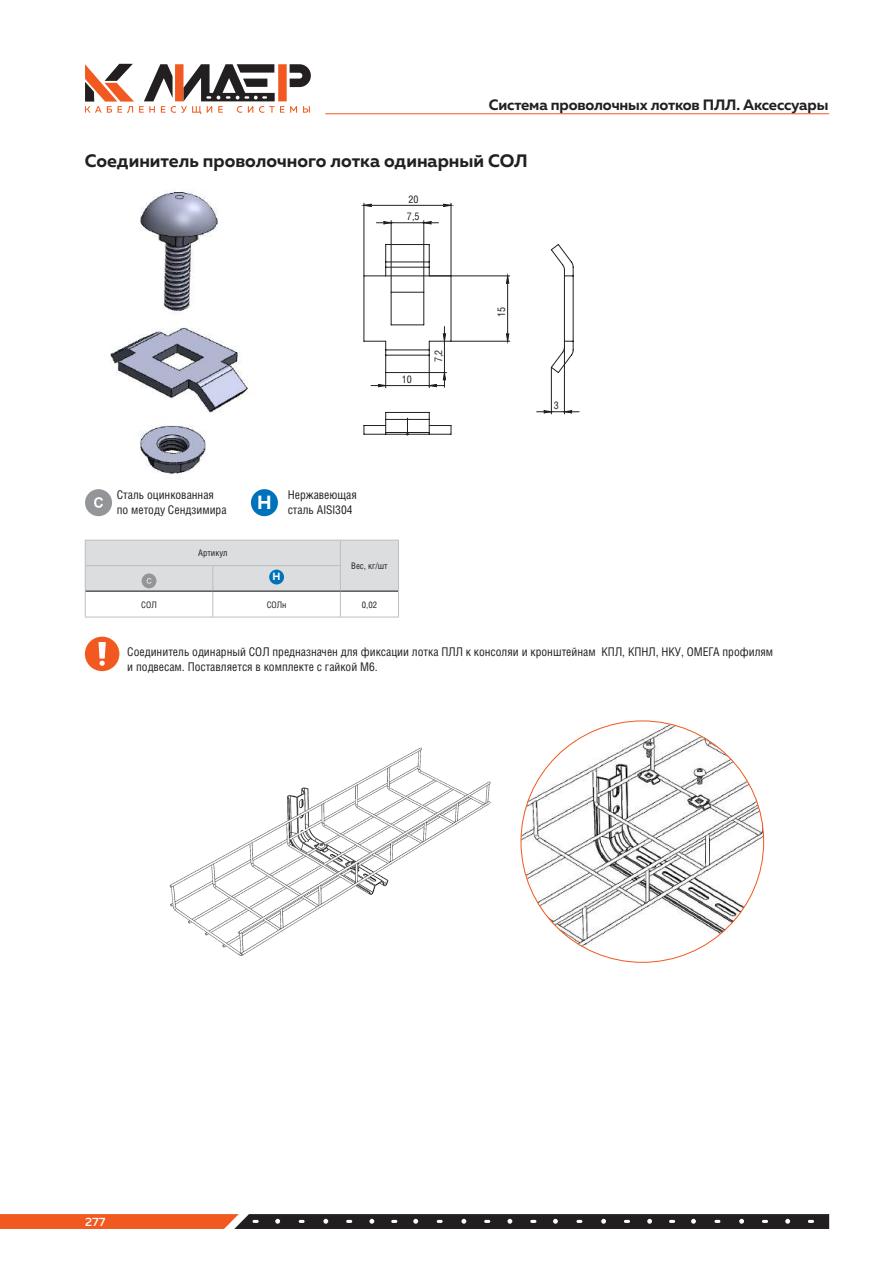
<style>
.page{position:relative;width:893px;height:1263px;background:#fff}
.page>*{position:absolute;margin:0;border:0;box-sizing:border-box;transform-origin:0 0}
.t1{font:700 18px "Muller";color:#231f20}
.t2{font:700 15px "Muller";letter-spacing:-.01em;color:#231f20}
.t3{font:12px/14.4px "Helios Cond C";color:#231f20}
.t4{font:500 12px "Muller";color:#fff}
.t5{font:10.5px "Helios Cond";color:#231f20}
.t6{font:700 10.5px "Muller";color:#fff}
.t7{font:9px "Helios Cond C";color:#231f20}
</style>
<div class="page">
<img style="left:110px;top:189px;width:139px;height:289px">
<hr style="left:551px;top:367px;width:1px;height:47px;background:#231f20">
<hr style="left:564px;top:347px;width:1px;height:67px;background:#231f20">
<hr style="left:386px;top:276px;width:124px;height:1px;background:#231f20">
<hr style="left:451px;top:341px;width:59px;height:1px;background:#231f20">
<hr style="left:364px;top:203px;width:1px;height:73px;background:#231f20">
<hr style="left:451px;top:203px;width:1px;height:73px;background:#231f20">
<svg style="left:406px;top:418px;width:3px;height:18px"></svg>
<hr style="left:451px;top:276px;width:1px;height:65px;background:#231f20">
<svg style="left:551px;top:244px;width:23px;height:129px"></svg>
<hr style="left:386px;top:419px;width:43px;height:1px;background:#231f20">
<hr style="left:386px;top:412px;width:43px;height:1px;background:#231f20">
<hr style="left:386px;top:432px;width:43px;height:1px;background:#231f20">
<hr style="left:386px;top:434px;width:43px;height:1px;background:#231f20">
<svg style="left:364px;top:412px;width:22px;height:23px"></svg>
<svg style="left:429px;top:412px;width:23px;height:23px"></svg>
<svg style="left:537px;top:409px;width:42px;height:5px"></svg>
<svg style="left:364px;top:220px;width:87px;height:168px"></svg>
<svg style="left:505px;top:273px;width:5px;height:71px"></svg>
<svg style="left:361px;top:203px;width:93px;height:5px"></svg>
<svg style="left:85px;top:489px;width:27px;height:27px"></svg>
<div style="left:251px;top:489px;width:27px;height:27px;background:#0072bc;border-radius:50%"></div>
<hr style="left:85px;top:617px;width:128px;height:1px;background:#bcbdc0">
<hr style="left:213px;top:617px;width:127px;height:1px;background:#bcbdc0">
<hr style="left:340px;top:617px;width:59px;height:1px;background:#bcbdc0">
<svg style="left:85px;top:540px;width:314px;height:77px"></svg>
<div style="left:269px;top:570px;width:15px;height:14px;background:#0072bc;border-radius:50%"></div>
<svg style="left:85px;top:637px;width:34px;height:34px"></svg>
<img style="left:169px;top:747px;width:322px;height:209px">
<img style="left:521px;top:721px;width:243px;height:241px">
<svg style="left:0;top:1214px;width:829px;height:15px;background:#673a2b"></svg>
<svg style="left:85px;top:64px;width:226px;height:50px"></svg>
<hr style="left:325px;top:113px;width:504px;height:1px;background:#f15921">
<p class="t2" style="left:489px;top:96px;width:341px">Система проволочных лотков ПЛЛ. Аксессуары</p>
<h1 class="t1" style="left:85px;top:150px;width:444px">Соединитель проволочного лотка одинарный СОЛ</h1>
<p class="t5" style="left:408px;top:193px;width:12px">20</p>
<p class="t5" style="left:407px;top:210px;width:14px">7,5</p>
<p class="t5" style="left:402px;top:373px;width:12px">10</p>
<p class="t5" style="left:432px;top:362px;width:14px;rotate:-90deg">7,2</p>
<p class="t5" style="left:495px;top:317px;width:12px;rotate:-90deg">15</p>
<p class="t5" style="left:554px;top:399px;width:7px">3</p>
<p class="t3" style="left:117px;top:487px;width:111px">Сталь оцинкованная по методу Сендзимира</p>
<p class="t3" style="left:257px;top:487px;width:101px;text-indent:31px">Нержавеющая<br><sup>Н</sup> сталь AISI304</p>
<p class="t7" style="left:198px;top:548px;width:31px">Артикул</p>
<p class="t7" style="left:351px;top:560px;width:38px">Вес, кг/шт</p>
<p class="t6" style="left:273px;top:570px;width:10px">Н</p>
<p class="t7" style="left:141px;top:599px;width:17px">СОЛ</p>
<p class="t7" style="left:267px;top:599px;width:21px">СОЛн</p>
<p class="t7" style="left:362px;top:599px;width:17px">0,02</p>
<p class="t3" style="left:127px;top:644px;width:647px">Соединитель одинарный СОЛ предназначен для фиксации лотка ПЛЛ к консоляи и кронштейнам КПЛ, КПНЛ, НКУ, ОМЕГА профилям и подвесам. Поставляется в комплекте с гайкой М6.</p>
<p class="t4" style="left:85px;top:1214px;width:22px">277</p>
</div>
